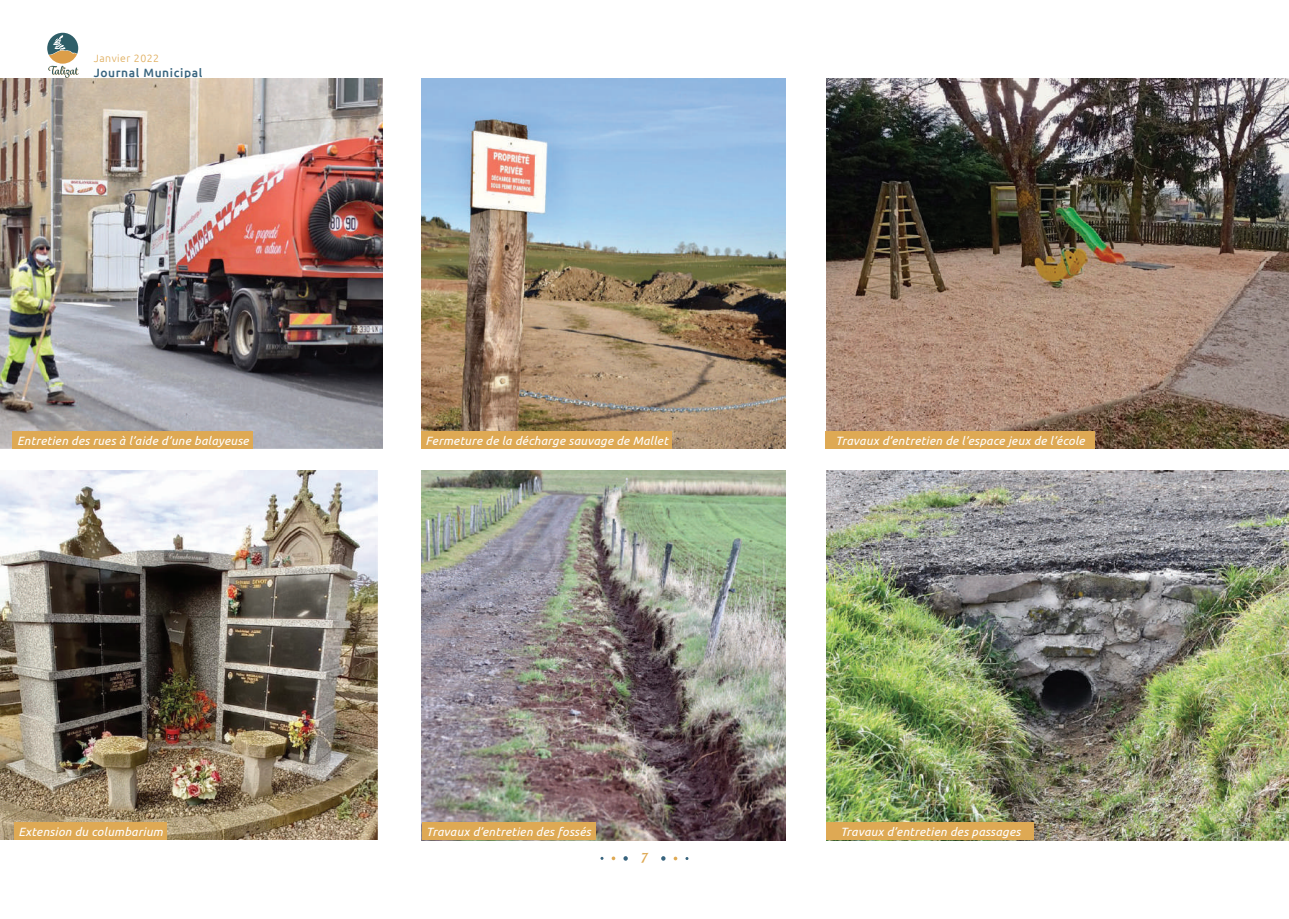
<style>
.page{position:relative;width:1289px;height:919px;background:#fff}
.page>*{position:absolute;margin:0;border:0;box-sizing:border-box;transform-origin:0 0}
.t1{font:13.5px "Blenda Script";color:#dea954}
.t2{font:italic 12px "Ubuntu";letter-spacing:.02em;color:#fff}
.t3{font:500 12px "Ubuntu";letter-spacing:.05em;color:#38647e}
.t4{font:300 10.5px "Ubuntu";letter-spacing:.05em;color:#dea954}
</style>
<div class="page">
<svg style="left:623px;top:856px;width:5px;height:4px"></svg>
<svg style="left:661px;top:856px;width:4px;height:4px"></svg>
<svg style="left:611px;top:856px;width:4px;height:4px"></svg>
<svg style="left:673px;top:856px;width:4px;height:4px"></svg>
<svg style="left:47px;top:33px;width:32px;height:45px"></svg>
<img style="left:421px;top:79px;width:364px;height:370px">
<img style="left:0;top:470px;width:377px;height:369px">
<img style="left:422px;top:470px;width:363px;height:370px">
<img style="left:0;top:79px;width:382px;height:370px">
<div style="left:13px;top:431px;width:240px;height:18px;background:#dea954"></div>
<div style="left:14px;top:822px;width:153px;height:18px;background:#dea954"></div>
<div style="left:421px;top:431px;width:251px;height:18px;background:#dea954"></div>
<div style="left:422px;top:822px;width:173px;height:18px;background:#dea954"></div>
<img style="left:826px;top:79px;width:462px;height:370px">
<div style="left:825px;top:431px;width:269px;height:18px;background:#dea954"></div>
<img style="left:826px;top:470px;width:462px;height:370px">
<div style="left:826px;top:822px;width:207px;height:18px;background:#dea954"></div>
<p class="t4" style="left:94px;top:52px;width:67px">Janvier 2022</p>
<p class="t3" style="left:94px;top:65px;width:110px">Journal Municipal</p>
<p class="t2" style="left:17px;top:433px;width:233px">Entretien des rues à l’aide d’une balayeuse</p>
<p class="t2" style="left:19px;top:824px;width:146px">Extension du columbarium</p>
<p class="t2" style="left:425px;top:433px;width:244px">Fermeture de la décharge sauvage de Mallet</p>
<p class="t2" style="left:426px;top:824px;width:166px">Travaux d’entretien des fossés</p>
<p class="t1" style="left:641px;top:849px;width:8px">7</p>
<p class="t2" style="left:835px;top:433px;width:251px">Travaux d’entretien de l’espace jeux de l’école</p>
<p class="t2" style="left:840px;top:824px;width:182px">Travaux d’entretien des passages</p>
</div>
